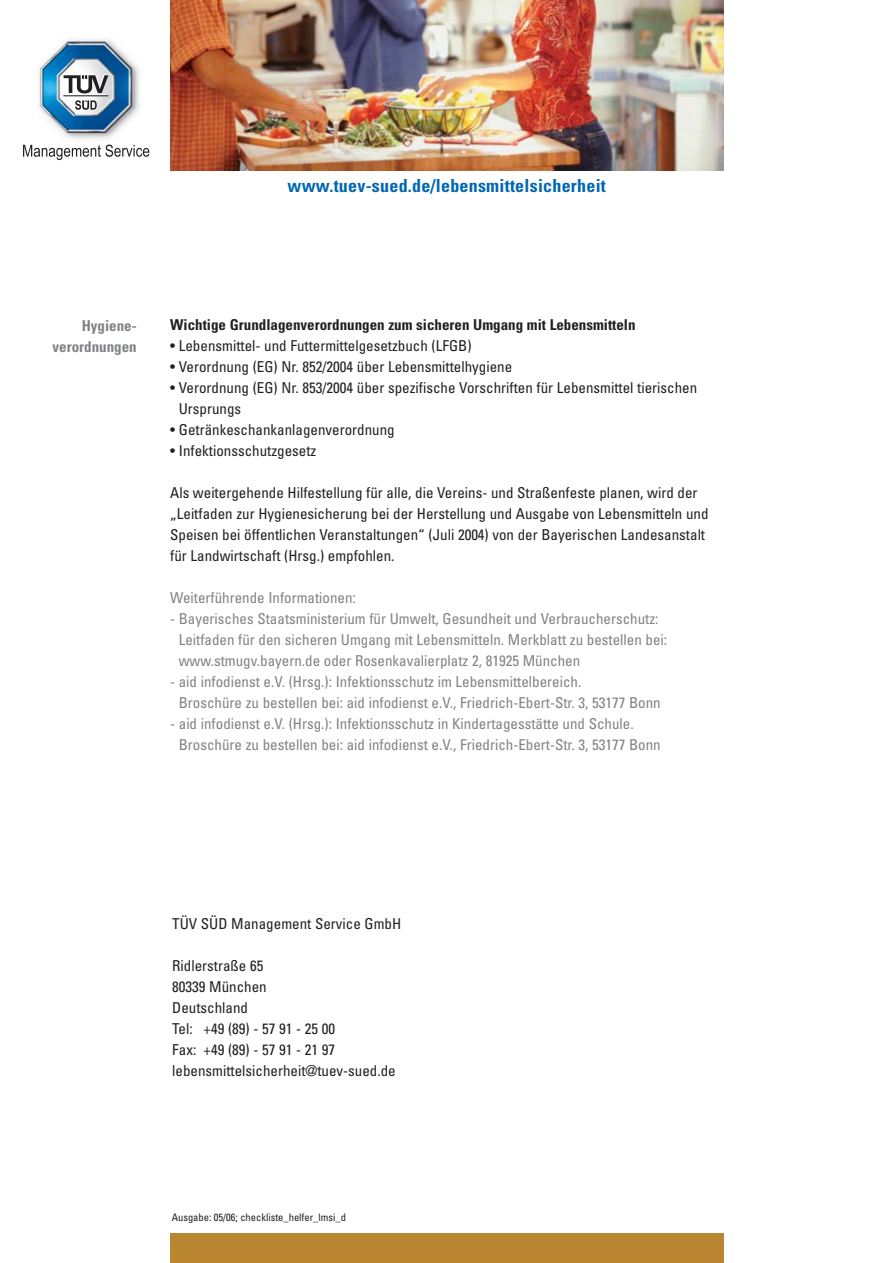
<style>
.page{position:relative;width:893px;height:1263px;background:#fff}
.page>*{position:absolute;margin:0;border:0;box-sizing:border-box;transform-origin:0 0}
.t1{font:700 condensed 18px "Univers";letter-spacing:.015em;color:#0067b1}
.t2{font:condensed 15px/21px "Univers";color:#231f1f}
.t3{font:condensed 15px/21px "Univers";color:#808284}
.t4{font:700 condensed 15px "Univers";color:#231f1f}
.t5{font:700 condensed 15px/21px "Univers";color:#808284;text-align:right}
.t6{font:condensed 10.5px "Univers";color:#231f1f}
</style>
<div class="page">
<img style="left:170px;top:0;width:553px;height:170px">
<div style="left:170px;top:1233px;width:553px;height:30px;background:#bb8631"></div>
<img style="left:23px;top:39px;width:127px;height:122px">
<svg style="left:23px;top:145px;width:126px;height:15px"></svg>
<svg style="left:62px;top:74px;width:46px;height:36px"></svg>
<p class="t1" style="left:287px;top:179px;width:320px">www.tuev-sued.de/lebensmittelsicherheit</p>
<p class="t5" style="left:53px;top:317px;width:86px">Hygiene&shy;verordnungen</p>
<p class="t4" style="left:170px;top:319px;width:467px">Wichtige Grundlagenverordnungen zum sicheren Umgang mit Lebensmitteln</p>
<p class="t2" style="left:170px;top:336px;width:303px">• Lebensmittel- und Futtermittelgesetzbuch (LFGB)</p>
<p class="t2" style="left:170px;top:357px;width:343px">• Verordnung (EG) Nr. 852/2004 über Lebensmittelhygiene</p>
<p class="t2" style="left:179px;top:378px;width:520px;text-indent:-9px">• Verordnung (EG) Nr. 853/2004 über spezifische Vorschriften für Lebensmittel tierischen<br>Ursprungs</p>
<p class="t2" style="left:170px;top:420px;width:226px">• Getränkeschankanlagenverordnung</p>
<p class="t2" style="left:170px;top:441px;width:148px">• Infektionsschutzgesetz</p>
<p class="t2" style="left:170px;top:483px;width:540px">Als weitergehende Hilfestellung für alle, die Vereins- und Straßenfeste planen, wird der „Leitfaden zur Hygienesicherung bei der Herstellung und Ausgabe von Lebensmitteln und Speisen bei öffentlichen Veranstaltungen“ (Juli 2004) von der Bayerischen Landesanstalt für Landwirtschaft (Hrsg.) empfohlen.</p>
<p class="t3" style="left:170px;top:588px;width:187px">Weiterführende Informationen:</p>
<p class="t3" style="left:179px;top:609px;width:490px;text-indent:-9px">- Bayerisches Staatsministerium für Umwelt, Gesundheit und Verbraucherschutz:<br>Leitfaden für den sicheren Umgang mit Lebensmitteln. Merkblatt zu bestellen bei: www.stmugv.bayern.de oder Rosenkavalierplatz 2, 81925 München</p>
<p class="t3" style="left:179px;top:672px;width:483px;text-indent:-9px">- aid infodienst e.V. (Hrsg.): Infektionsschutz im Lebensmittelbereich.<br>Broschüre zu bestellen bei: aid infodienst e.V., Friedrich-Ebert-Str. 3, 53177 Bonn</p>
<p class="t3" style="left:179px;top:714px;width:483px;text-indent:-9px">- aid infodienst e.V. (Hrsg.): Infektionsschutz in Kindertagesstätte und Schule.<br>Broschüre zu bestellen bei: aid infodienst e.V., Friedrich-Ebert-Str. 3, 53177 Bonn</p>
<p class="t2" style="left:172px;top:915px;width:230px">TÜV SÜD Management Service GmbH</p>
<p class="t2" style="left:172px;top:957px;width:225px">Ridlerstraße 65<br>80339 München<br>Deutschland<br>Tel: +49 (89) - 57 91 - 25 00<br>Fax: +49 (89) - 57 91 - 21 97 lebensmittelsicherheit@tuev-sued.de</p>
<p class="t6" style="left:172px;top:1213px;width:176px">Ausgabe: 05/06; checkliste_helfer_lmsi_d</p>
</div>
